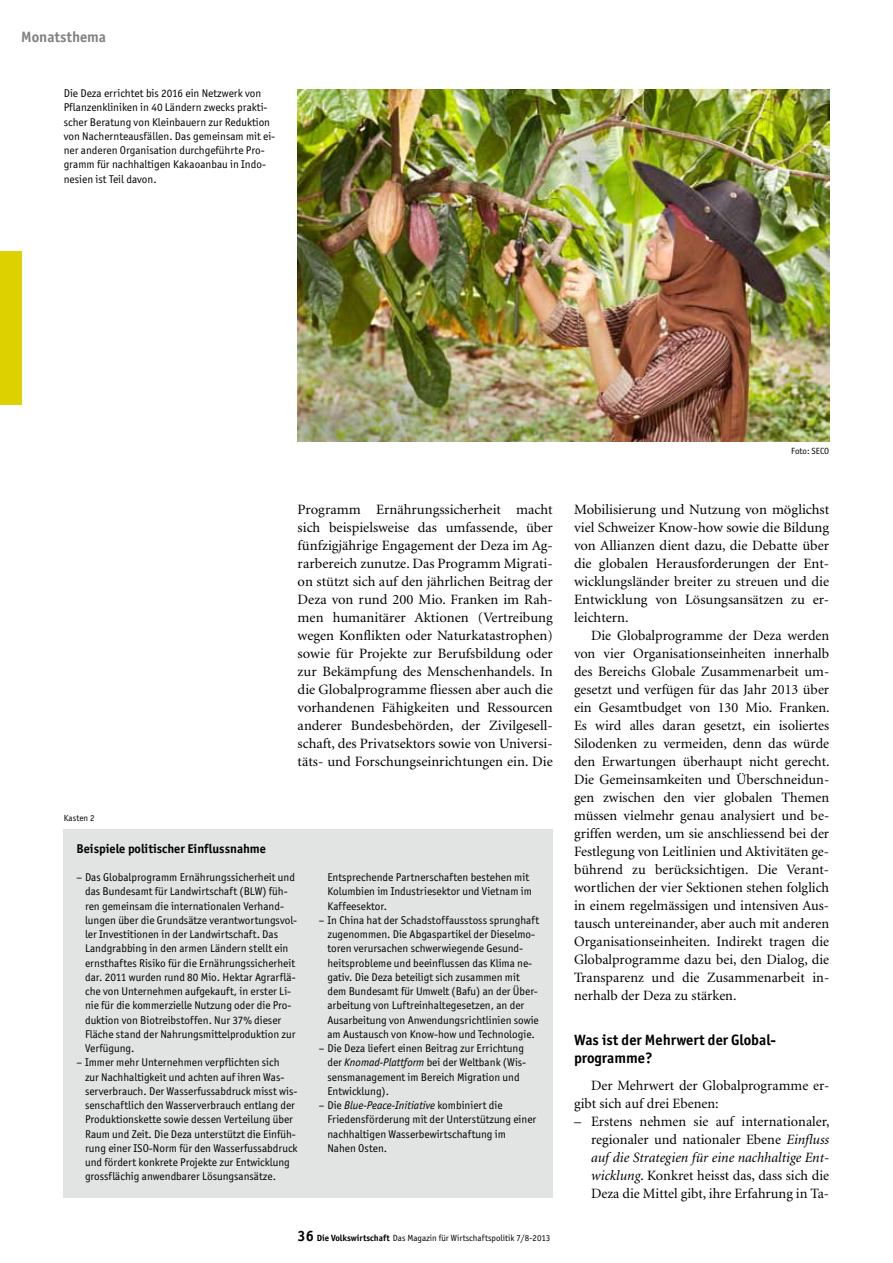
<style>
.page{position:relative;width:893px;height:1263px;background:#fff}
.page>*{position:absolute;margin:0;border:0;box-sizing:border-box;transform-origin:0 0}
.t1{font:700 15px/18px "Officina San ITC";color:#000}
.t2{font:700 15px "Officina San ITC";color:#818181}
.t3{font:14.25px/18px "Minion";color:#000;text-align:justify}
.t4{font:700 12.75px "Officina San ITC";color:#000}
.t5{font:11.25px/14.2px "Officina San ITC";color:#000}
.t6{font:9px "Officina San ITC";color:#000}
.s1{font-style:italic}
.s2{font-weight:700;font-size:15px}
.s3{font-weight:700}
</style>
<div class="page">
<div style="left:0;top:252px;width:21px;height:153px;background:#ddd200"></div>
<div style="left:64px;top:829px;width:489px;height:368px;background:#e2e3e3"></div>
<img style="left:298px;top:89px;width:531px;height:352px">
<h1 class="t2" style="left:21px;top:27px;width:86px">Monatsthema</h1>
<p class="t5" style="left:64px;top:86px;width:213px">Die Deza errichtet bis 2016 ein Netzwerk von Pflanzenkliniken in 40 Ländern zwecks prakti&shy;scher Beratung von Kleinbauern zur Reduktion von Nachernteausfällen. Das gemeinsam mit ei&shy;ner anderen Organisation durchgeführte Pro&shy;gramm für nachhaltigen Kakaoanbau in Indo&shy;nesien ist Teil davon.</p>
<p class="t3" style="left:298px;top:500px;width:257px">Programm Ernährungssicherheit macht sich beispielsweise das umfassende, über fünfzigjährige Engagement der Deza im Ag&shy;rarbereich zunutze. Das Programm Migrati&shy;on stützt sich auf den jährlichen Beitrag der Deza von rund 200 Mio. Franken im Rah&shy;men humanitärer Aktionen (Vertreibung wegen Konflikten oder Naturkatastrophen) sowie für Projekte zur Berufsbildung oder zur Bekämpfung des Menschenhandels. In die Globalprogramme fliessen aber auch die vorhandenen Fähigkeiten und Ressourcen anderer Bundesbehörden, der Zivilgesell&shy;schaft, des Privatsektors sowie von Universi&shy;täts- und Forschungseinrichtungen ein. Die</p>
<p class="t6" style="left:64px;top:812px;width:32px">Kasten 2</p>
<p class="t4" style="left:77px;top:840px;width:191px">Beispiele politischer Einflussnahme</p>
<p class="t5" style="left:85px;top:870px;width:214px;text-indent:-9px">– Das Globalprogramm Ernährungssicherheit und das Bundesamt für Landwirtschaft (BLW) füh&shy;ren gemeinsam die internationalen Verhand&shy;lungen über die Grundsätze verantwortungsvol&shy;ler Investitionen in der Landwirtschaft. Das Landgrabbing in den armen Ländern stellt ein ernsthaftes Risiko für die Ernährungssicherheit dar. 2011 wurden rund 80 Mio. Hektar Agrarflä&shy;che von Unternehmen aufgekauft, in erster Li&shy;nie für die kommerzielle Nutzung oder die Pro&shy;duktion von Biotreibstoffen. Nur 37% dieser Fläche stand der Nahrungsmittelproduktion zur Verfügung.</p>
<p class="t5" style="left:85px;top:1055px;width:214px;text-indent:-9px">– Immer mehr Unternehmen verpflichten sich<br>zur Nachhaltigkeit und achten auf ihren Was&shy;serverbrauch. Der Wasserfussabdruck misst wis&shy;senschaftlich den Wasserverbrauch entlang der Produktionskette sowie dessen Verteilung über Raum und Zeit. Die Deza unterstützt die Einfüh&shy;rung einer ISO-Norm für den Wasserfussabdruck und fördert konkrete Projekte zur Entwicklung grossflächig anwendbarer Lösungsansätze.</p>
<p class="t5" style="left:327px;top:870px;width:206px">Entsprechende Partnerschaften bestehen mit<br>Kolumbien im Industriesektor und Vietnam im<br>Kaffeesektor.</p>
<p class="t5" style="left:327px;top:913px;width:213px;text-indent:-9px">– In China hat der Schadstoffausstoss sprunghaft zugenommen. Die Abgaspartikel der Dieselmo&shy;toren verursachen schwerwiegende Gesund&shy;heitsprobleme und beeinflussen das Klima ne&shy;gativ. Die Deza beteiligt sich zusammen mit dem Bundesamt für Umwelt (Bafu) an der Über&shy;arbeitung von Luftreinhaltegesetzen, an der Ausarbeitung von Anwendungsrichtlinien sowie am Austausch von Know-how und Technologie.</p>
<p class="t5" style="left:327px;top:1041px;width:200px;text-indent:-9px">– Die Deza liefert einen Beitrag zur Errichtung der <span class="s1">Knomad-Plattform</span> bei der Weltbank (Wis&shy;sensmanagement im Bereich Migration und Entwicklung).</p>
<p class="t5" style="left:327px;top:1098px;width:210px;text-indent:-9px">– Die <span class="s1">Blue-Peace-Initiative</span> kombiniert die Friedensförderung mit der Unterstützung einer nachhaltigen Wasserbewirtschaftung im Nahen Osten.</p>
<p class="t6" style="left:298px;top:1232px;width:254px"><span class="s2">36</span> <span class="s3">Die Volkswirtschaft</span> Das Magazin für Wirtschaftspolitik 7/8-2013</p>
<p class="t6" style="left:791px;top:446px;width:40px">Foto: SECO</p>
<p class="t3" style="left:574px;top:500px;width:257px">Mobilisierung und Nutzung von möglichst viel Schweizer Know-how sowie die Bildung von Allianzen dient dazu, die Debatte über die globalen Herausforderungen der Ent&shy;wicklungsländer breiter zu streuen und die Entwicklung von Lösungsansätzen zu er&shy;leichtern.</p>
<p class="t3" style="left:574px;top:626px;width:257px;text-indent:17px">Die Globalprogramme der Deza werden von vier Organisationseinheiten innerhalb des Bereichs Globale Zusammenarbeit um&shy;gesetzt und verfügen für das Jahr 2013 über ein Gesamtbudget von 130 Mio. Franken.<br>Es wird alles daran gesetzt, ein isoliertes Silodenken zu vermeiden, denn das würde den Erwartungen überhaupt nicht gerecht.<br>Die Gemeinsamkeiten und Überschneidun&shy;gen zwischen den vier globalen Themen müssen vielmehr genau analysiert und be&shy;griffen werden, um sie anschliessend bei der Festlegung von Leitlinien und Aktivitäten ge&shy;bührend zu berücksichtigen. Die Verant&shy;wortlichen der vier Sektionen stehen folglich in einem regelmässigen und intensiven Aus&shy;tausch untereinander, aber auch mit anderen Organisationseinheiten. Indirekt tragen die Globalprogramme dazu bei, den Dialog, die Transparenz und die Zusammenarbeit in&shy;nerhalb der Deza zu stärken.</p>
<h1 class="t1" style="left:574px;top:1030px;width:203px">Was ist der Mehrwert der Global&shy;programme?</h1>
<p class="t3" style="left:574px;top:1076px;width:257px;text-indent:17px">Der Mehrwert der Globalprogramme er&shy;gibt sich auf drei Ebenen:</p>
<p class="t3" style="left:591px;top:1112px;width:240px;text-indent:-17px">– Erstens nehmen sie auf internationaler, regionaler und nationaler Ebene <span class="s1">Einfluss auf die Strategien für eine nachhaltige Ent&shy;wicklung</span>. Konkret heisst das, dass sich die Deza die Mittel gibt, ihre Erfahrung in Ta-</p>
</div>
